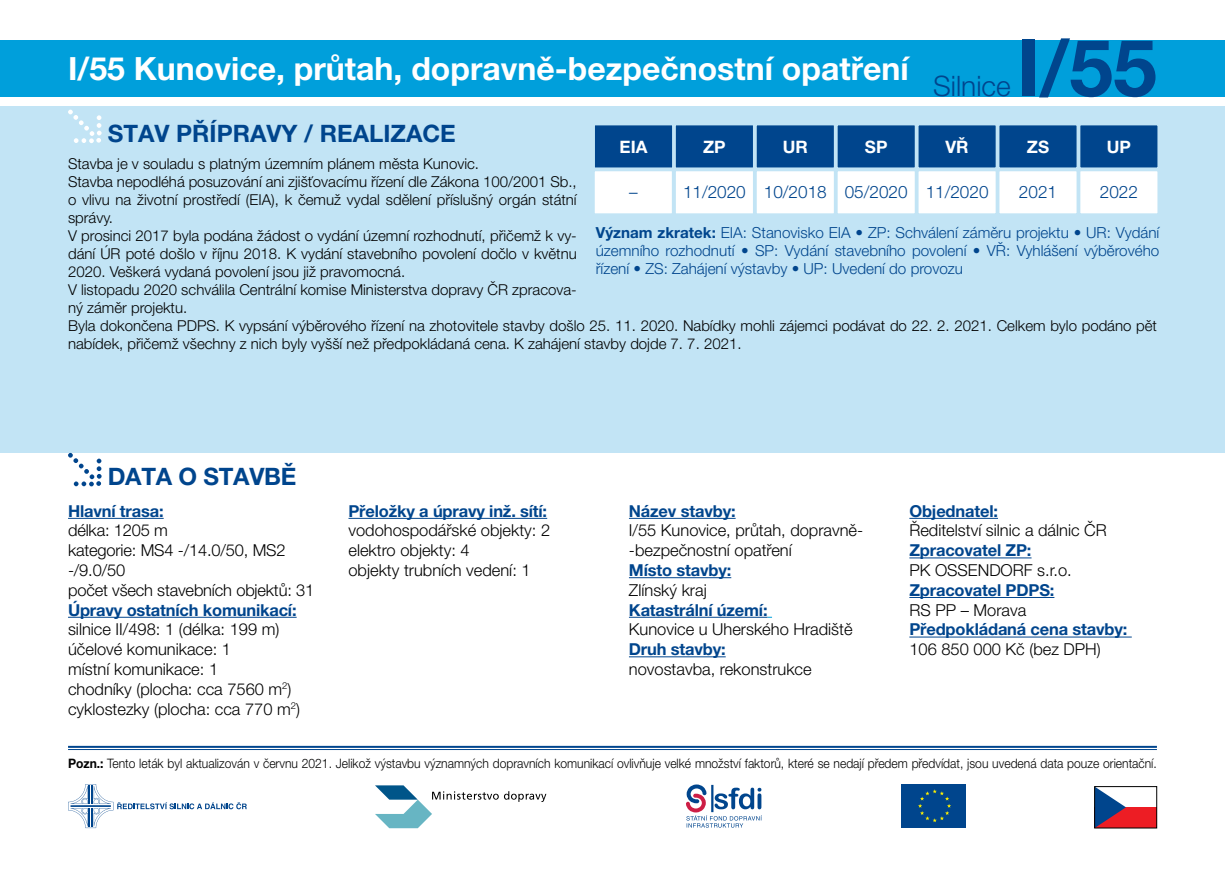
<style>
.page{position:relative;width:1225px;height:874px;background:#fff}
.page>*{position:absolute;margin:0;border:0;box-sizing:border-box;transform-origin:0 0}
.t1{font:700 78.8px "Helvetica Neue LT Pro";color:#00458d}
.t2{font:700 32px "Helvetica Neue LT Pro";color:#fff}
.t3{font:300 28.2px "Helvetica Neue LT Pro";color:#00458d}
.t4{font:700 24px "Helvetica Neue LT Pro";color:#00458d}
.t5{font:300 17.2px "Helvetica Neue LT Pro";color:#00458d}
.t6{font:700 17.2px "Helvetica Neue LT Pro";color:#fff}
.t7{font:300 16.4px/19.8px "Helvetica Neue LT Pro";color:#000}
.t8{font:700 16.4px "Helvetica Neue LT Pro";letter-spacing:-.01em;color:#00458d}
.t9{font:300 15.2px/18.2px "Helvetica Neue LT Pro";color:#00458d;text-align:justify}
.t10{font:300 15px/18px "Helvetica Neue LT Pro";color:#000}
.t11{font:300 13px "Helvetica Neue LT Pro";color:#000;scale:.93 1}
.s1{font-weight:700}
</style>
<div class="page">
<div style="left:901px;top:784px;width:65px;height:43px;background:#00458d"></div>
<svg style="left:918px;top:789px;width:33px;height:32px"></svg>
<div style="left:1094px;top:806px;width:62px;height:21px;background:#ed1d24"></div>
<svg style="left:1096px;top:788px;width:30px;height:37px"></svg>
<div style="left:1094px;top:786px;width:63px;height:41px;border:1px solid #000"></div>
<svg style="left:68px;top:784px;width:179px;height:43px"></svg>
<svg style="left:686px;top:784px;width:76px;height:43px"></svg>
<svg style="left:375px;top:785px;width:171px;height:42px"></svg>
<div style="left:0;top:106px;width:1225px;height:346px;background:#c2e4f5"></div>
<svg style="left:68px;top:110px;width:34px;height:33px"></svg>
<div style="left:1079px;top:124px;width:79px;height:44px;background:#00458d"></div>
<div style="left:1078px;top:123px;width:81px;height:46px;border:2px solid #c2e4f5"></div>
<div style="left:917px;top:124px;width:79px;height:44px;background:#00458d"></div>
<div style="left:916px;top:123px;width:81px;height:46px;border:2px solid #c2e4f5"></div>
<div style="left:756px;top:124px;width:79px;height:44px;background:#00458d"></div>
<div style="left:755px;top:123px;width:80px;height:46px;border:2px solid #c2e4f5"></div>
<div style="left:998px;top:124px;width:79px;height:44px;background:#00458d"></div>
<div style="left:997px;top:123px;width:81px;height:46px;border:2px solid #c2e4f5"></div>
<div style="left:836px;top:124px;width:79px;height:44px;background:#00458d"></div>
<div style="left:835px;top:123px;width:81px;height:46px;border:2px solid #c2e4f5"></div>
<div style="left:675px;top:124px;width:79px;height:44px;background:#00458d"></div>
<div style="left:674px;top:123px;width:81px;height:46px;border:2px solid #c2e4f5"></div>
<div style="left:594px;top:124px;width:79px;height:44px;background:#00458d"></div>
<div style="left:593px;top:123px;width:81px;height:46px;border:2px solid #c2e4f5"></div>
<div style="left:1079px;top:170px;width:79px;height:44px;background:#fff"></div>
<div style="left:1078px;top:169px;width:81px;height:46px;border:2px solid #c2e4f5"></div>
<div style="left:917px;top:170px;width:79px;height:44px;background:#fff"></div>
<div style="left:916px;top:169px;width:81px;height:46px;border:2px solid #c2e4f5"></div>
<div style="left:756px;top:170px;width:79px;height:44px;background:#fff"></div>
<div style="left:755px;top:169px;width:80px;height:46px;border:2px solid #c2e4f5"></div>
<div style="left:998px;top:170px;width:79px;height:44px;background:#fff"></div>
<div style="left:997px;top:169px;width:81px;height:46px;border:2px solid #c2e4f5"></div>
<div style="left:836px;top:170px;width:79px;height:44px;background:#fff"></div>
<div style="left:835px;top:169px;width:81px;height:46px;border:2px solid #c2e4f5"></div>
<div style="left:675px;top:170px;width:79px;height:44px;background:#fff"></div>
<div style="left:674px;top:169px;width:81px;height:46px;border:2px solid #c2e4f5"></div>
<div style="left:594px;top:170px;width:79px;height:44px;background:#fff"></div>
<div style="left:593px;top:169px;width:81px;height:46px;border:2px solid #c2e4f5"></div>
<hr style="left:68px;top:745px;width:1089px;height:2px;background:#00458d">
<hr style="left:68px;top:748px;width:1089px;height:1px;background:#00458d">
<hr style="left:68px;top:517px;width:96px;height:1px;background:#00458d">
<hr style="left:68px;top:616px;width:229px;height:1px;background:#00458d">
<hr style="left:348px;top:517px;width:199px;height:1px;background:#00458d">
<hr style="left:629px;top:517px;width:106px;height:1px;background:#00458d">
<hr style="left:629px;top:577px;width:102px;height:1px;background:#00458d">
<hr style="left:629px;top:616px;width:138px;height:1px;background:#00458d">
<hr style="left:629px;top:656px;width:96px;height:1px;background:#00458d">
<hr style="left:909px;top:517px;width:89px;height:1px;background:#00458d">
<hr style="left:909px;top:557px;width:122px;height:1px;background:#00458d">
<hr style="left:909px;top:596px;width:145px;height:1px;background:#00458d">
<hr style="left:909px;top:636px;width:222px;height:1px;background:#00458d">
<div style="left:0;top:40px;width:1225px;height:56px;background:#009fdb"></div>
<svg style="left:68px;top:452px;width:34px;height:34px"></svg>
<h2 class="t2" style="left:68px;top:48px;width:842px">I/55 Kunovice, průtah, dopravně-bezpečnostní opatření</h2>
<h3 class="t3" style="left:933px;top:69px;width:79px">Silnice</h3>
<h1 class="t1" style="left:1016px;top:19px;width:142px">I/55</h1>
<h3 class="t4" style="left:108px;top:119px;width:350px">STAV PŘÍPRAVY / REALIZACE</h3>
<p class="t6" style="left:619px;top:136px;width:29px">EIA</p>
<p class="t6" style="left:703px;top:136px;width:24px">ZP</p>
<p class="t6" style="left:783px;top:136px;width:27px">UR</p>
<p class="t6" style="left:865px;top:136px;width:24px">SP</p>
<p class="t6" style="left:945px;top:136px;width:25px">VŘ</p>
<p class="t6" style="left:1027px;top:136px;width:24px">ZS</p>
<p class="t6" style="left:1106px;top:136px;width:26px">UP</p>
<p class="t10" style="left:68px;top:154px;width:1090px">Stavba je v souladu s platným územním plánem města Kunovic.<br>Stavba nepodléhá posuzování ani zjišťovacímu řízení dle Zákona 100/2001 Sb.,<br>o vlivu na životní prostředí (EIA), k čemuž vydal sdělení příslušný orgán státní<br>správy.<br>V prosinci 2017 byla podána žádost o vydání územní rozhodnutí, přičemž k vy-<br>dání ÚR poté došlo v říjnu 2018. K vydání stavebního povolení dočlo v květnu<br>2020. Veškerá vydaná povolení jsou již pravomocná.<br>V listopadu 2020 schválila Centrální komise Ministerstva dopravy ČR zpracova-<br>ný záměr projektu.<br>Byla dokončena PDPS. K vypsání výběrového řízení na zhotovitele stavby došlo 25. 11. 2020. Nabídky mohli zájemci podávat do 22. 2. 2021. Celkem bylo podáno pět nabídek, přičemž všechny z nich byly vyšší než předpokládaná cena. K zahájení stavby dojde 7. 7. 2021.</p>
<p class="t5" style="left:629px;top:182px;width:10px">–</p>
<p class="t5" style="left:683px;top:182px;width:307px">11/2020 10/2018 05/2020 11/2020</p>
<p class="t5" style="left:1019px;top:182px;width:40px">2021</p>
<p class="t5" style="left:1099px;top:182px;width:40px">2022</p>
<p class="t9" style="left:596px;top:223px;width:565px"><span class="s1">Význam zkratek:</span> EIA: Stanovisko EIA • ZP: Schválení záměru projektu • UR: Vydání územního rozhodnutí • SP: Vydání stavebního povolení • VŘ: Vyhlášení výběrového řízení • ZS: Zahájení výstavby • UP: Uvedení do provozu</p>
<h3 class="t4" style="left:108px;top:461px;width:190px">DATA O STAVBĚ</h3>
<p class="t8" style="left:68px;top:500px;width:97px">Hlavní trasa:</p>
<p class="t7" style="left:68px;top:520px;width:248px">délka: 1205 m<br>kategorie: MS4 -/14.0/50, MS2 -/9.0/50<br>počet všech stavebních objektů: 31</p>
<p class="t8" style="left:68px;top:599px;width:230px">Úpravy ostatních komunikací:</p>
<p class="t7" style="left:68px;top:619px;width:233px">silnice II/498: 1 (délka: 199 m) účelové komunikace: 1<br>místní komunikace: 1<br>chodníky (plocha: cca 7560 m<sup>2</sup>) cyklostezky (plocha: cca 770 m<sup>2</sup>)</p>
<p class="t8" style="left:348px;top:500px;width:200px">Přeložky a úpravy inž. sítí:</p>
<p class="t7" style="left:348px;top:520px;width:203px">vodohospodářské objekty: 2 elektro objekty: 4<br>objekty trubních vedení: 1</p>
<p class="t8" style="left:629px;top:500px;width:108px">Název stavby:</p>
<p class="t7" style="left:629px;top:520px;width:236px">I/55 Kunovice, průtah, dopravně--bezpečnostní opatření</p>
<p class="t8" style="left:629px;top:559px;width:104px">Místo stavby:</p>
<p class="t7" style="left:629px;top:579px;width:79px">Zlínský kraj</p>
<p class="t8" style="left:629px;top:599px;width:140px">Katastrální území:</p>
<p class="t7" style="left:629px;top:619px;width:225px">Kunovice u Uherského Hradiště</p>
<p class="t8" style="left:629px;top:639px;width:98px">Druh stavby:</p>
<p class="t7" style="left:629px;top:658px;width:184px">novostavba, rekonstrukce</p>
<p class="t8" style="left:909px;top:500px;width:90px">Objednatel:</p>
<p class="t7" style="left:909px;top:520px;width:199px">Ředitelství silnic a dálnic ČR</p>
<p class="t8" style="left:909px;top:540px;width:124px">Zpracovatel ZP:</p>
<p class="t7" style="left:909px;top:559px;width:164px">PK OSSENDORF s.r.o.</p>
<p class="t8" style="left:909px;top:579px;width:146px">Zpracovatel PDPS:</p>
<p class="t7" style="left:909px;top:599px;width:118px">RS PP – Morava</p>
<p class="t8" style="left:909px;top:619px;width:219px">Předpokládaná cena stavby:</p>
<p class="t7" style="left:909px;top:638px;width:193px">106 850 000 Kč (bez DPH)</p>
<p class="t11" style="left:68px;top:755px;width:1172px"><span class="s1">Pozn.:</span> Tento leták byl aktualizován v červnu 2021. Jelikož výstavbu významných dopravních komunikací ovlivňuje velké množství faktorů, které se nedají předem předvídat, jsou uvedená data pouze orientační.</p>
</div>
